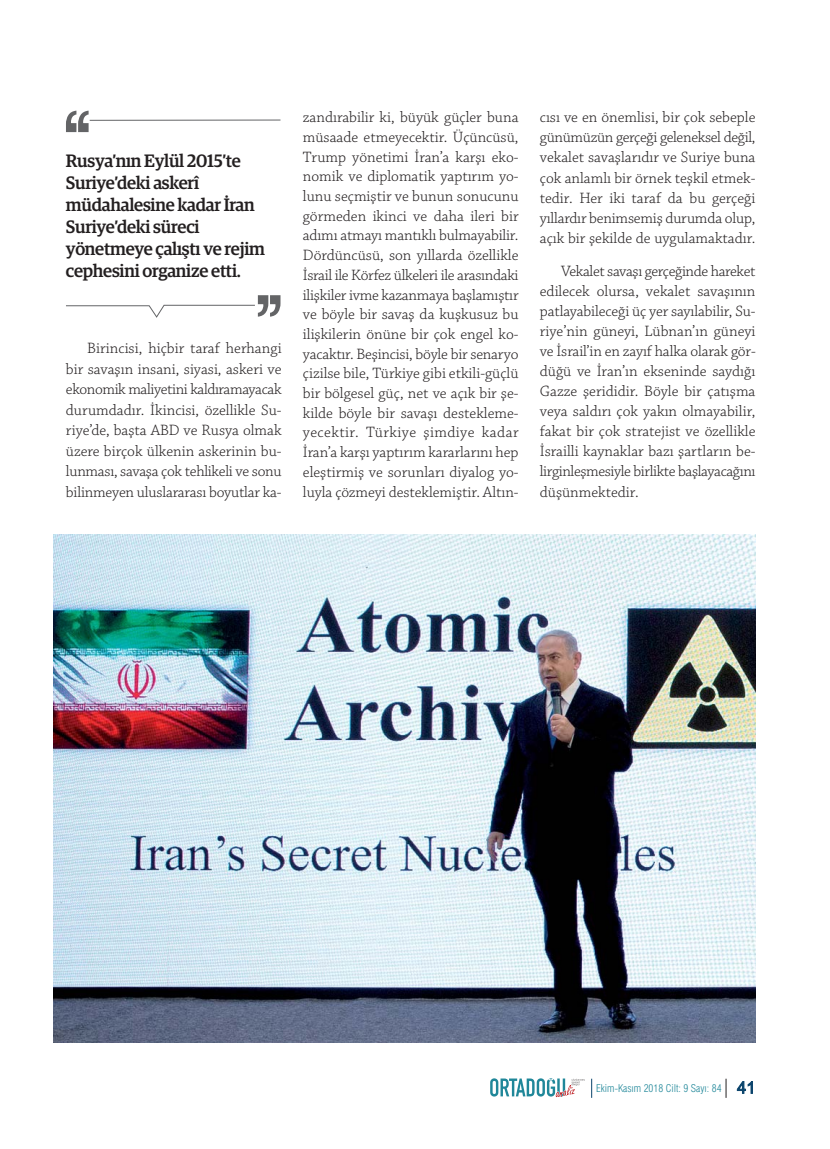
<style>
.page{position:relative;width:830px;height:1149px;background:#fff}
.page>*{position:absolute;margin:0;border:0;box-sizing:border-box;transform-origin:0 0}
.t1{font:500 18px/22px "Guardian Egyp";letter-spacing:-.015em;color:#231f20}
.t2{font:300 15.75px/19.6px "Chaparral Pro";letter-spacing:-.01em;color:#231f20;text-align:justify}
.t3{font:300 condensed 10.5px "Swiss 721 BT";color:#208799}
.s1{font-family:"Arial";font-weight:400;font-stretch:normal;font-size:16.5px;color:#0b446c}
</style>
<div class="page">
<svg style="left:66px;top:295px;width:214px;height:23px"></svg>
<hr style="left:90px;top:120px;width:190px;height:1px;background:#636466">
<svg style="left:66px;top:111px;width:23px;height:21px"></svg>
<svg style="left:490px;top:1078px;width:94px;height:18px"></svg>
<svg style="left:591px;top:1078px;width:1px;height:19px"></svg>
<svg style="left:725px;top:1078px;width:1px;height:19px"></svg>
<img style="left:53px;top:534px;width:702px;height:508px">
<p class="t1" style="left:66px;top:150px;width:200px">Rusya’nın Eylül 2015’te<br>Suriye’deki askerî müdahalesine kadar İran<br>Suriye’deki süreci yönetmeye çalıştı ve rejim cephesini organize etti.</p>
<p class="t2" style="left:66px;top:339px;width:217px;line-height:20.5px;text-indent:21px">Birincisi, hiçbir taraf herhangi bir savaşın insani, siyasi, askeri ve ekonomik maliyetini kaldıramayacak durumdadır. İkincisi, özellikle Su&shy;riye’de, başta ABD ve Rusya olmak üzere birçok ülkenin askerinin bu&shy;lunması, savaşa çok tehlikeli ve sonu bilinmeyen uluslararası boyutlar ka-</p>
<p class="t2" style="left:303px;top:109px;width:217px">zandırabilir ki, büyük güçler buna müsaade etmeyecektir. Üçüncüsü, Trump yönetimi İran’a karşı eko&shy;nomik ve diplomatik yaptırım yo&shy;lunu seçmiştir ve bunun sonucunu görmeden ikinci ve daha ileri bir adımı atmayı mantıklı bulmayabilir.<br>Dördüncüsü, son yıllarda özellikle İsrail ile Körfez ülkeleri ile arasındaki ilişkiler ivme kazanmaya başlamıştır ve böyle bir savaş da kuşkusuz bu ilişkilerin önüne bir çok engel ko&shy;yacaktır. Beşincisi, böyle bir senaryo çizilse bile, Türkiye gibi etkili-güçlü bir bölgesel güç, net ve açık bir şe&shy;kilde böyle bir savaşı destekleme&shy;yecektir. Türkiye şimdiye kadar İran’a karşı yaptırım kararlarını hep eleştirmiş ve sorunları diyalog yo&shy;luyla çözmeyi desteklemiştir. Altın-</p>
<p class="t2" style="left:539px;top:109px;width:217px;line-height:20.1px">cısı ve en önemlisi, bir çok sebeple günümüzün gerçeği geleneksel değil, vekalet savaşlarıdır ve Suriye buna çok anlamlı bir örnek teşkil etmek&shy;tedir. Her iki taraf da bu gerçeği yıllardır benimsemiş durumda olup, açık bir şekilde de uygulamaktadır.</p>
<p class="t2" style="left:539px;top:262px;width:217px;line-height:20.1px;text-indent:21px">Vekalet savaşı gerçeğinde hareket edilecek olursa, vekalet savaşının patlayabileceği üç yer sayılabilir, Su&shy;riye’nin güneyi, Lübnan’ın güneyi ve İsrail’in en zayıf halka olarak gör&shy;düğü ve İran’ın ekseninde saydığı Gazze şerididir. Böyle bir çatışma veya saldırı çok yakın olmayabilir, fakat bir çok stratejist ve özellikle İsrailli kaynaklar bazı şartların be&shy;lirginleşmesiyle birlikte başlayacağını düşünmektedir.</p>
<p class="t3" style="left:595px;top:1081px;width:161px">Ekim-Kasım 2018 Cilt: 9 Sayı: 84 <span class="s1">41</span></p>
</div>
